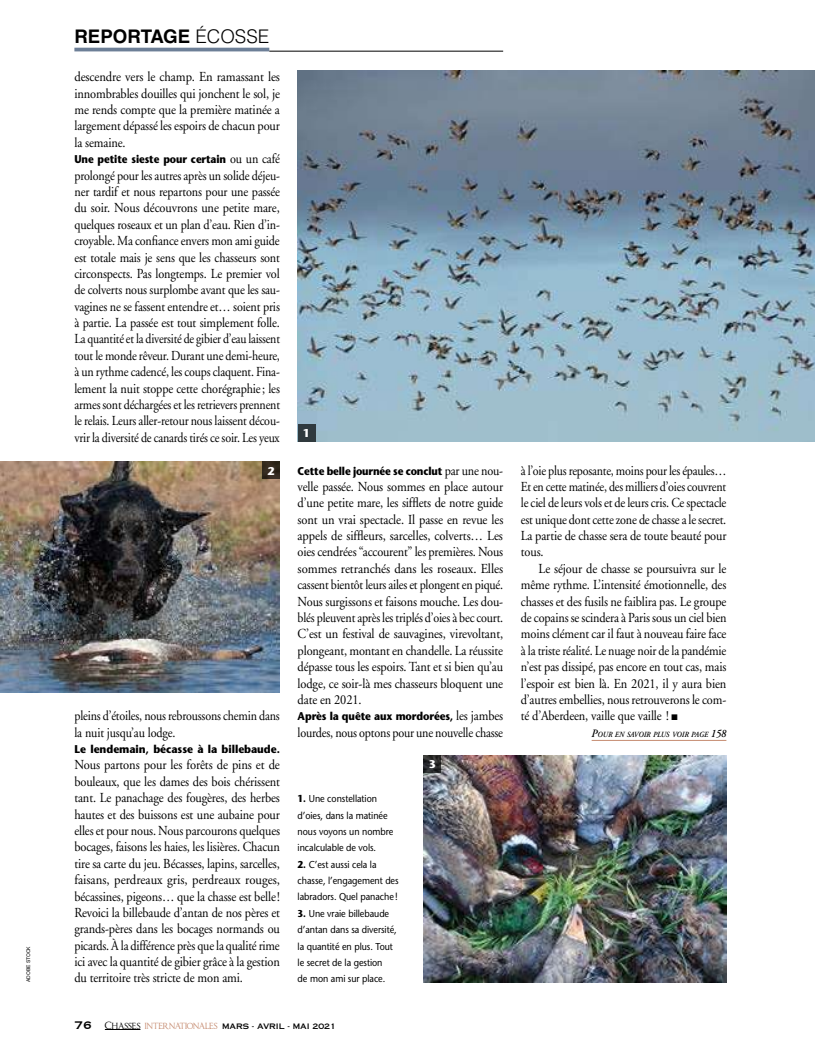
<style>
.page{position:relative;width:815px;height:1053px;background:#fff}
.page>*{position:absolute;margin:0;border:0;box-sizing:border-box;transform-origin:0 0}
.t1{font:700 18.75px "Helvetica LT";color:#000}
.t2{font:13.75px/16.4px "Adobe Garamond LT";letter-spacing:-.01em;color:#000;text-align:justify;scale:.9 1}
.t3{font:13.75px/16.4px "Adobe Garamond LT";letter-spacing:-.01em;color:#000;text-align:justify;scale:.88 1}
.t4{font:13.75px/16.4px "Adobe Garamond LT";letter-spacing:-.01em;color:#000;text-align:justify;scale:.91 1}
.t5{font:13.75px/16.4px "Adobe Garamond LT";letter-spacing:-.01em;color:#000;text-align:justify;scale:.87 1}
.t6{font:700 11.25px "Stone Sans LT";letter-spacing:-.01em;color:#000;scale:.89 1}
.t7{font:700 11.25px "Stone Sans LT";letter-spacing:-.01em;color:#000;scale:.9 1}
.t8{font:700 11.25px "Stone Sans LT";letter-spacing:-.01em;color:#000;scale:.92 1}
.t9{font:700 11.25px "Stone Sans LT";color:#fff}
.t10{font:10px/16.4px "Stone Sans LT";letter-spacing:-.005em;color:#000;scale:.9 1}
.t11{font:italic 600 7.88px "Adobe Garamond LT";color:#000;scale:.9 1}
.t12{font:7.5px "Copperplate LT Thirty One AB";letter-spacing:-.005em;color:#000}
.t13{font:5px "Helvetica LT";color:#000}
.s1{font-weight:300}
.s2{font-family:"Adobe Garamond LT";font-weight:400;font-size:13.75px}
.s3{font-weight:700}
.s4{font-family:"Copperplate";font-size:14.38px}
.s5{font-family:"Imperator";font-size:8.75px}
.s6{font-family:"Imperator"}
.s7{font-family:"Imperator";color:#c68c71}
.s8{font-size:11.25px}
</style>
<div class="page">
<hr style="left:105px;top:1029px;width:35px;height:1px;background:#000">
<hr style="left:592px;top:740px;width:134px;height:1px;background:#c68c71">
<hr style="left:74px;top:48px;width:195px;height:3px;background:#6d7f97">
<hr style="left:269px;top:51px;width:234px;height:1px;background:#000">
<img style="left:0;top:461px;width:280px;height:231px">
<img style="left:424px;top:755px;width:302px;height:227px">
<img style="left:298px;top:71px;width:517px;height:370px">
<div style="left:298px;top:424px;width:17px;height:17px;background:#303a3e"></div>
<svg style="left:262px;top:461px;width:18px;height:18px"></svg>
<svg style="left:424px;top:755px;width:17px;height:18px"></svg>
<p class="t13" style="left:25px;top:982px;width:37px;rotate:-90deg">ADOBE STOCK</p>
<h1 class="t1" style="left:74px;top:25px;width:196px">REPORTAGE <span class="s1">ÉCOSSE</span></h1>
<p class="t4" style="left:74px;top:69px;width:227px">descendre vers le champ. En ramassant les innombrables douilles qui jonchent le sol, je me rends compte que la première matinée a largement dépassé les espoirs de chacun pour la semaine.</p>
<p class="t6" style="left:74px;top:152px;width:232px">Une petite sieste pour certain <span class="s2">ou un café</span></p>
<p class="t3" style="left:74px;top:167px;width:235px">prolongé pour les autres après un solide déjeu&shy;ner tardif et nous repartons pour une passée du soir. Nous découvrons une petite mare, quelques roseaux et un plan d’eau. Rien d’in&shy;croyable. Ma confiance envers mon ami guide est totale mais je sens que les chasseurs sont circonspects. Pas longtemps. Le premier vol de colverts nous surplombe avant que les sau&shy;vagines ne se fassent entendre et… soient pris à partie. La passée est tout simplement folle.<br>La quantité et la diversité de gibier d’eau laissent tout le monde rêveur. Durant une demi-heure, à un rythme cadencé, les coups claquent. Fina&shy;lement la nuit stoppe cette chorégraphie; les armes sont déchargées et les retrievers prennent le relais. Leurs aller-retour nous laissent décou&shy;vrir la diversité de canards tirés ce soir. Les yeux</p>
<p class="t9" style="left:268px;top:464px;width:9px">2</p>
<p class="t3" style="left:74px;top:707px;width:235px">pleins d’étoiles, nous rebroussons chemin dans la nuit jusqu’au lodge.</p>
<p class="t8" style="left:74px;top:742px;width:225px">Le lendemain, bécasse à la billebaude.</p>
<p class="t4" style="left:74px;top:756px;width:228px">Nous partons pour les forêts de pins et de bouleaux, que les dames des bois chérissent tant. Le panachage des fougères, des herbes hautes et des buissons est une aubaine pour elles et pour nous. Nous parcourons quelques bocages, faisons les haies, les lisières. Chacun tire sa carte du jeu. Bécasses, lapins, sarcelles, faisans, perdreaux gris, perdreaux rouges, bécassines, pigeons… que la chasse est belle!<br>Revoici la billebaude d’antan de nos pères et grands-pères dans les bocages normands ou picards. À la différence près que la qualité rime ici avec la quantité de gibier grâce à la gestion du territoire très stricte de mon ami.</p>
<p class="t9" style="left:303px;top:426px;width:9px">1</p>
<p class="t6" style="left:298px;top:464px;width:232px">Cette belle journée se conclut <span class="s2">par une nou-</span></p>
<p class="t2" style="left:298px;top:478px;width:230px">velle passée. Nous sommes en place autour d’une petite mare, les sifflets de notre guide sont un vrai spectacle. Il passe en revue les appels de siffleurs, sarcelles, colverts… Les oies cendrées “accourent” les premières. Nous sommes retranchés dans les roseaux. Elles cassent bientôt leurs ailes et plongent en piqué.<br>Nous surgissons et faisons mouche. Les dou&shy;blés pleuvent après les triplés d’oies à bec court.<br>C’est un festival de sauvagines, virevoltant, plongeant, montant en chandelle. La réussite dépasse tous les espoirs. Tant et si bien qu’au lodge, ce soir-là mes chasseurs bloquent une date en 2021.</p>
<p class="t7" style="left:298px;top:709px;width:230px">Après la quête aux mordorées, <span class="s2">les jambes</span></p>
<p class="t3" style="left:298px;top:724px;width:235px">lourdes, nous optons pour une nouvelle chasse</p>
<p class="t10" style="left:298px;top:790px;width:108px"><span class="s3">1.</span> Une constellation d’oies, dans la matinée nous voyons un nombre incalculable de vols.</p>
<p class="t10" style="left:298px;top:856px;width:114px"><span class="s3">2.</span> C’est aussi cela la chasse, l’engagement des labradors. Quel panache!</p>
<p class="t10" style="left:298px;top:905px;width:112px"><span class="s3">3.</span> Une vraie billebaude d’antan dans sa diversité, la quantité en plus. Tout le secret de la gestion</p>
<p class="t10" style="left:298px;top:970px;width:99px">de mon ami sur place.</p>
<p class="t9" style="left:429px;top:757px;width:9px">3</p>
<p class="t12" style="left:74px;top:1021px;width:263px"><span class="s4">76</span> <span class="s5">C</span><span class="s6">HASSES</span> <span class="s7">INTERNATIONALES</span> MARS - AVRIL - MAI 2021</p>
<p class="t5" style="left:521px;top:462px;width:238px">à l’oie plus reposante, moins pour les épaules… Et en cette matinée, des milliers d’oies couvrent le ciel de leurs vols et de leurs cris. Ce spectacle est unique dont cette zone de chasse a le secret.<br>La partie de chasse sera de toute beauté pour tous.</p>
<p class="t2" style="left:521px;top:560px;width:230px;text-indent:18px">Le séjour de chasse se poursuivra sur le même rythme. L’intensité émotionnelle, des chasses et des fusils ne faiblira pas. Le groupe de copains se scindera à Paris sous un ciel bien moins clément car il faut à nouveau faire face à la triste réalité. Le nuage noir de la pandémie n’est pas dissipé, pas encore en tout cas, mais l’espoir est bien là. En 2021, il y aura bien d’autres embellies, nous retrouverons le com&shy;té d’Aberdeen, vaille que vaille ! ■</p>
<p class="t11" style="left:592px;top:729px;width:151px"><span class="s8">P</span>OUR EN SAVOIR PLUS VOIR PAGE <span class="s8">158</span></p>
</div>
